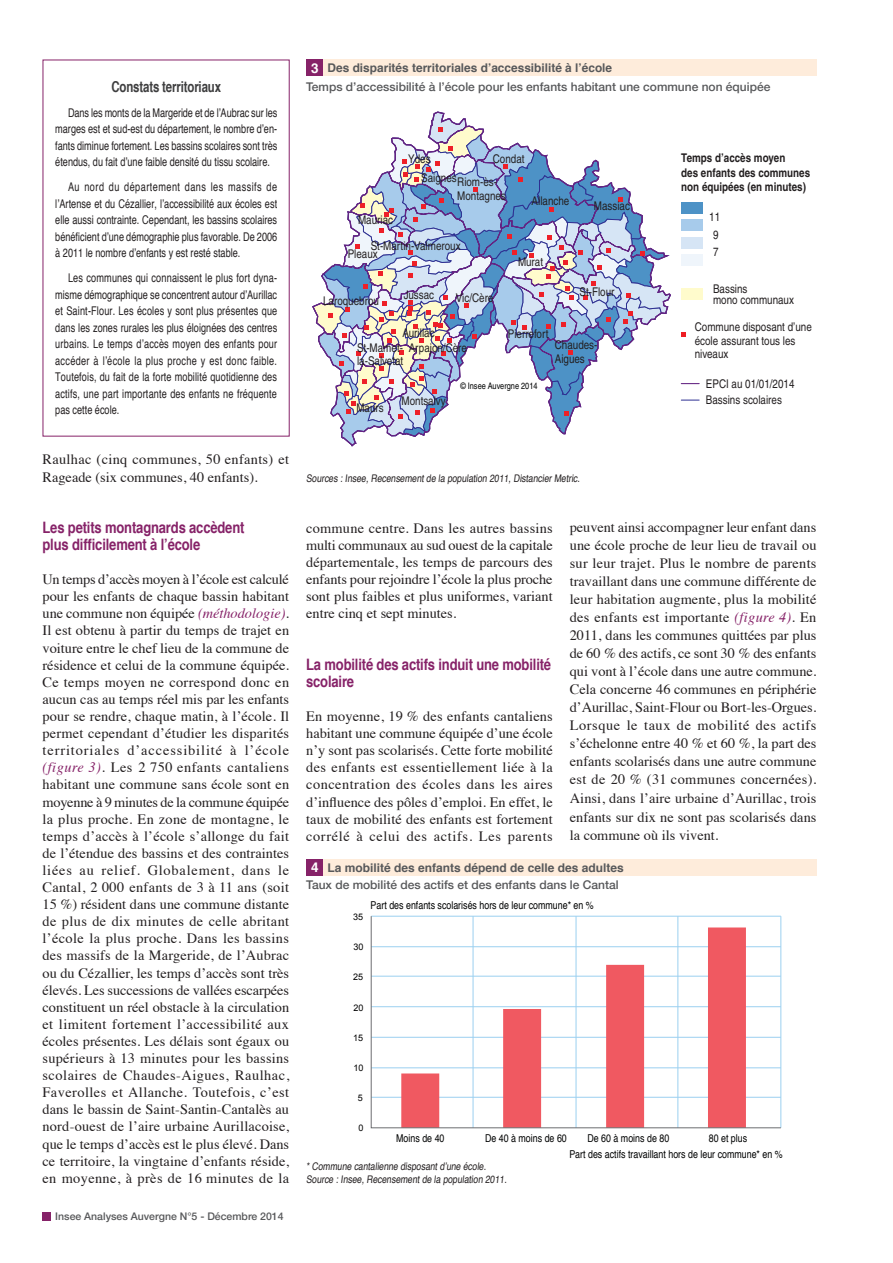
<style>
.page{position:relative;width:893px;height:1263px;background:#fff}
.page>*{position:absolute;margin:0;border:0;box-sizing:border-box;transform-origin:0 0}
.t1{font:700 condensed 15.75px/17.1px "Helvetica";letter-spacing:-.01em;color:#862268}
.t2{font:700 condensed 15px "Helvetica";letter-spacing:-.01em;color:#3e3e3f;scale:.93 1}
.t3{font:14.25px/17.1px "Times";letter-spacing:.005em;color:#231f20;text-align:justify}
.t4{font:condensed 12px/16.5px "Helvetica";color:#231f20;text-align:justify;scale:.93 1}
.t5{font:12px/13.8px "Helvetica";color:#231f20;scale:.82 1}
.t6{font:500 12px "Helvetica Neue LT";color:#57585a}
.t7{font:700 12px "Helvetica";color:#57585a}
.t8{font:700 12px/14.2px "Helvetica";color:#231f20;scale:.82 1}
.t9{font:10.8px "Helvetica";color:#010202;scale:.82 1}
.t10{font:condensed 10.5px/12.6px "Helvetica";color:#231f20}
.t11{font:500 10.5px "Helvetica Neue LT";color:#57585a}
.t12{font:9px "Helvetica";color:#010202;scale:.82 1}
.t13{font:9px "Arial";color:#000001}
.s1{font-size:13.5px;color:#fff}
.s2{font-style:italic;color:#862268}
</style>
<div class="page">
<svg style="left:370px;top:915px;width:412px;height:213px"></svg>
<div style="left:306px;top:60px;width:17px;height:16px;background:#862268"></div>
<div style="left:323px;top:60px;width:493px;height:16px;background:#feecdb"></div>
<svg style="left:312px;top:111px;width:359px;height:336px"></svg>
<div style="left:681px;top:219px;width:21px;height:12px;background:#a7cbeb"></div>
<div style="left:681px;top:202px;width:21px;height:12px;background:#4d92c6"></div>
<div style="left:681px;top:237px;width:21px;height:12px;background:#d6e5f5"></div>
<div style="left:681px;top:254px;width:21px;height:12px;background:#eff5fb"></div>
<div style="left:681px;top:288px;width:21px;height:12px;background:#fffbcc"></div>
<svg style="left:681px;top:333px;width:5px;height:4px"></svg>
<svg style="left:681px;top:400px;width:18px;height:1px"></svg>
<svg style="left:681px;top:383px;width:18px;height:1px"></svg>
<div style="left:43px;top:1212px;width:8px;height:8px;background:#862268"></div>
<div style="left:306px;top:859px;width:17px;height:16px;background:#862268"></div>
<div style="left:323px;top:859px;width:493px;height:16px;background:#feecdb"></div>
<p class="t7" style="left:311px;top:58px;width:303px"><span class="s1">3</span> Des disparités territoriales d’accessibilité à l’école</p>
<p class="t2" style="left:111px;top:77px;width:119px">Constats territoriaux</p>
<p class="t6" style="left:306px;top:79px;width:466px">Temps d’accessibilité à l’école pour les enfants habitant une commune non équipée</p>
<p class="t4" style="left:55px;top:104px;width:240px;text-indent:13px">Dans les monts de la Margeride et de l’Aubrac sur les marges est et sud-est du département, le nombre d’en&shy;fants diminue fortement. Les bassins scolaires sont très étendus, du fait d’une faible densité du tissu scolaire.</p>
<p class="t4" style="left:55px;top:178px;width:240px;text-indent:13px">Au nord du département dans les massifs de l’Artense et du Cézallier, l’accessibilité aux écoles est elle aussi contrainte. Cependant, les bassins scolaires bénéficient d’une démographie plus favorable. De 2006 à 2011 le nombre d’enfants y est resté stable.</p>
<p class="t4" style="left:55px;top:269px;width:240px;text-indent:13px">Les communes qui connaissent le plus fort dyna&shy;misme démographique se concentrent autour d’Aurillac et Saint-Flour. Les écoles y sont plus présentes que dans les zones rurales les plus éloignées des centres urbains. Le temps d’accès moyen des enfants pour accéder à l’école la plus proche y est donc faible.<br>Toutefois, du fait de la forte mobilité quotidienne des actifs, une part importante des enfants ne fréquente pas cette école.</p>
<p class="t8" style="left:681px;top:151px;width:159px">Temps d’accès moyen<br>des enfants des communes non équipées (en minutes)</p>
<p class="t5" style="left:408px;top:151px;width:29px">Ydes</p>
<p class="t5" style="left:493px;top:152px;width:40px">Condat</p>
<p class="t5" style="left:421px;top:171px;width:45px">Saignes</p>
<p class="t5" style="left:457px;top:175px;width:61px">Riom-ès-<br>Montagnes</p>
<p class="t5" style="left:532px;top:194px;width:48px">Allanche</p>
<p class="t5" style="left:594px;top:199px;width:46px">Massiac</p>
<p class="t5" style="left:709px;top:210px;width:15px">11</p>
<p class="t5" style="left:358px;top:213px;width:44px">Mauriac</p>
<p class="t5" style="left:713px;top:227px;width:8px">9</p>
<p class="t5" style="left:371px;top:239px;width:111px">St-Martin-Valmeroux</p>
<p class="t5" style="left:713px;top:245px;width:8px">7</p>
<p class="t5" style="left:348px;top:247px;width:38px">Pleaux</p>
<p class="t5" style="left:518px;top:255px;width:32px">Murat</p>
<p class="t5" style="left:713px;top:282px;width:100px;line-height:11.7px">Bassins<br>mono communaux</p>
<p class="t5" style="left:695px;top:320px;width:144px">Commune disposant d’une école assurant tous les niveaux</p>
<p class="t5" style="left:706px;top:393px;width:94px">Bassins scolaires</p>
<p class="t5" style="left:579px;top:284px;width:44px">St-Flour</p>
<p class="t5" style="left:404px;top:288px;width:39px">Jussac</p>
<p class="t5" style="left:456px;top:290px;width:48px">Vic/Cère</p>
<p class="t5" style="left:323px;top:293px;width:70px">Laroquebrou</p>
<p class="t5" style="left:402px;top:326px;width:41px">Aurillac</p>
<p class="t5" style="left:508px;top:326px;width:51px">Pierrefort</p>
<p class="t5" style="left:555px;top:338px;width:54px">Chaudes-<br>Aigues</p>
<p class="t5" style="left:357px;top:340px;width:58px">St-Mamet&shy;la-Salvetat</p>
<p class="t5" style="left:409px;top:341px;width:73px">Arpajon/Cère</p>
<p class="t12" style="left:460px;top:380px;width:96px">© Insee Auvergne 2014</p>
<p class="t5" style="left:706px;top:377px;width:110px">EPCI au 01/01/2014</p>
<p class="t5" style="left:401px;top:394px;width:56px">Montsalvy</p>
<p class="t5" style="left:356px;top:401px;width:35px">Maurs</p>
<p class="t3" style="left:43px;top:450px;width:248px">Raulhac (cinq communes, 50 enfants) et<br>Rageade (six communes, 40 enfants).</p>
<p class="t1" style="left:43px;top:518px;width:203px">Les petits montagnards accèdent plus difficilement à l’école</p>
<p class="t3" style="left:43px;top:570px;width:248px">Un temps d’accès moyen à l’école est calculé pour les enfants de chaque bassin habitant une commune non équipée <span class="s2">(méthodologie)</span>.<br>Il est obtenu à partir du temps de trajet en voiture entre le chef lieu de la commune de résidence et celui de la commune équipée.<br>Ce temps moyen ne correspond donc en aucun cas au temps réel mis par les enfants pour se rendre, chaque matin, à l’école. Il permet cependant d’étudier les disparités territoriales d’accessibilité à l’école <span class="s2">(figure 3)</span>. Les 2 750 enfants cantaliens habitant une commune sans école sont en moyenne à 9 minutes de la commune équipée la plus proche. En zone de montagne, le temps d’accès à l’école s’allonge du fait de l’étendue des bassins et des contraintes liées au relief. Globalement, dans le Cantal, 2 000 enfants de 3 à 11 ans (soit 15 %) résident dans une commune distante de plus de dix minutes de celle abritant l’école la plus proche. Dans les bassins des massifs de la Margeride, de l’Aubrac ou du Cézallier, les temps d’accès sont très élevés. Les successions de vallées escarpées constituent un réel obstacle à la circulation et limitent fortement l’accessibilité aux écoles présentes. Les délais sont égaux ou supérieurs à 13 minutes pour les bassins scolaires de Chaudes-Aigues, Raulhac, Faverolles et Allanche. Toutefois, c’est dans le bassin de Saint-Santin-Cantalès au nord-ouest de l’aire urbaine Aurillacoise, que le temps d’accès est le plus élevé. Dans ce territoire, la vingtaine d’enfants réside, en moyenne, à près de 16 minutes de la</p>
<p class="t11" style="left:55px;top:1210px;width:230px">Insee Analyses Auvergne N°5 - Décembre 2014</p>
<p class="t10" style="left:306px;top:471px;width:277px">Sources : Insee, Recensement de la population 2011, Distancier Metric.</p>
<p class="t3" style="left:306px;top:518px;width:248px">commune centre. Dans les autres bassins multi communaux au sud ouest de la capitale départementale, les temps de parcours des enfants pour rejoindre l’école la plus proche sont plus faibles et plus uniformes, variant entre cinq et sept minutes.</p>
<p class="t1" style="left:306px;top:655px;width:247px">La mobilité des actifs induit une mobilité scolaire</p>
<p class="t3" style="left:306px;top:706px;width:248px">En moyenne, 19 % des enfants cantaliens habitant une commune équipée d’une école n’y sont pas scolarisés. Cette forte mobilité des enfants est essentiellement liée à la concentration des écoles dans les aires d’influence des pôles d’emploi. En effet, le taux de mobilité des enfants est fortement corrélé à celui des actifs. Les parents</p>
<p class="t3" style="left:570px;top:517px;width:248px;line-height:18.1px">peuvent ainsi accompagner leur enfant dans une école proche de leur lieu de travail ou sur leur trajet. Plus le nombre de parents travaillant dans une commune différente de leur habitation augmente, plus la mobilité des enfants est importante <span class="s2">(figure 4)</span>. En 2011, dans les communes quittées par plus de 60 % des actifs, ce sont 30 % des enfants qui vont à l’école dans une autre commune.<br>Cela concerne 46 communes en périphérie d’Aurillac, Saint-Flour ou Bort-les-Orgues.<br>Lorsque le taux de mobilité des actifs s’échelonne entre 40 % et 60 %, la part des enfants scolarisés dans une autre commune est de 20 % (31 communes concernées).<br>Ainsi, dans l’aire urbaine d’Aurillac, trois enfants sur dix ne sont pas scolarisés dans la commune où ils vivent.</p>
<p class="t7" style="left:311px;top:858px;width:314px"><span class="s1">4</span> La mobilité des enfants dépend de celle des adultes</p>
<p class="t6" style="left:306px;top:877px;width:314px">Taux de mobilité des actifs et des enfants dans le Cantal</p>
<p class="t13" style="left:353px;top:911px;width:12px">35</p>
<p class="t9" style="left:371px;top:897px;width:274px">Part des enfants scolarisés hors de leur commune* en %</p>
<p class="t13" style="left:353px;top:941px;width:12px">30</p>
<p class="t13" style="left:353px;top:971px;width:12px">25</p>
<p class="t13" style="left:353px;top:1001px;width:12px">20</p>
<p class="t13" style="left:353px;top:1032px;width:12px">15</p>
<p class="t13" style="left:353px;top:1062px;width:12px">10</p>
<p class="t13" style="left:358px;top:1092px;width:7px">5</p>
<p class="t13" style="left:358px;top:1122px;width:7px">0</p>
<p class="t9" style="left:396px;top:1130px;width:60px">Moins de 40</p>
<p class="t9" style="left:485px;top:1130px;width:101px">De 40 à moins de 60</p>
<p class="t9" style="left:587px;top:1130px;width:101px">De 60 à moins de 80</p>
<p class="t9" style="left:709px;top:1130px;width:48px">80 et plus</p>
<p class="t9" style="left:569px;top:1145px;width:262px">Part des actifs travaillant hors de leur commune* en %</p>
<p class="t10" style="left:306px;top:1160px;width:204px">* Commune cantalienne disposant d’une école.<br>Source : Insee, Recensement de la population 2011.</p>
</div>
